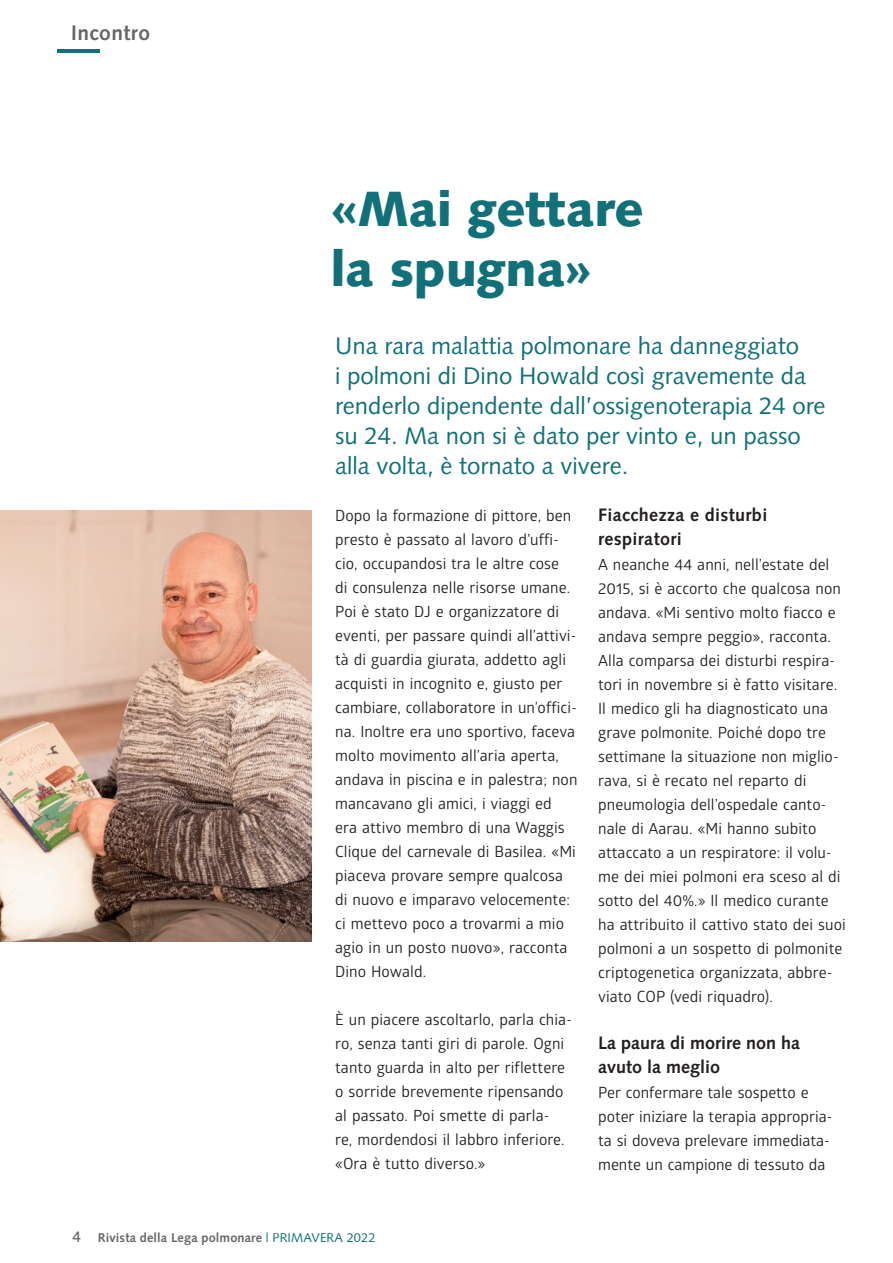
<style>
.page{position:relative;width:893px;height:1263px;background:#fff}
.page>*{position:absolute;margin:0;border:0;box-sizing:border-box;transform-origin:0 0}
.t1{font:900 49.5px/60px "Syntax";color:#117078}
.t2{font:24px/30px "Syntax";color:#117078}
.t3{font:700 21px "Syntax";letter-spacing:.02em;color:#67676a}
.t4{font:700 18px/24px "Syntax";color:#231f20}
.t5{font:700 18px/24px "Syntax";letter-spacing:.02em;color:#231f20}
.t6{font:15.45px/24px "Glober";letter-spacing:.005em;color:#231f20}
.t7{font:600 15.45px "Glober";color:#67676a}
.t8{font:700 12.75px "Syntax";letter-spacing:.01em;color:#67676a}
.s1{font-weight:400;color:#117078}
</style>
<div class="page">
<hr style="left:57px;top:49px;width:43px;height:4px;background:#117078">
<img style="left:0;top:510px;width:312px;height:432px">
<p class="t3" style="left:71px;top:21px;width:80px">Incontro</p>
<p class="t1" style="left:331px;top:179px;width:314px">«Mai gettare la spugna»</p>
<p class="t2" style="left:335px;top:330px;width:492px">Una rara malattia polmonare ha danneggiato<br>i polmoni di Dino Howald così gravemente da renderlo dipendente dall’ossigenoterapia 24 ore su 24. Ma non si è dato per vinto e, un passo alla volta, è tornato a vivere.</p>
<p class="t6" style="left:335px;top:503px;width:244px">Dopo la formazione di pittore, ben presto è passato al lavoro d’uffi&shy;cio, occupandosi tra le altre cose<br>di consulenza nelle risorse umane.<br>Poi è stato DJ e organizzatore di eventi, per passare quindi all’attivi&shy;tà di guardia giurata, addetto agli acquisti in incognito e, giusto per cambiare, collaboratore in un’offici&shy;na. Inoltre era uno sportivo, faceva molto movimento all’aria aperta, andava in piscina e in palestra; non mancavano gli amici, i viaggi ed era attivo membro di una Waggis Clique del carnevale di Basilea. «Mi piaceva provare sempre qualcosa di nuovo e imparavo velocemente: ci mettevo poco a trovarmi a mio agio in un posto nuovo», racconta Dino Howald.</p>
<p class="t6" style="left:335px;top:1007px;width:238px">È un piacere ascoltarlo, parla chia&shy;ro, senza tanti giri di parole. Ogni tanto guarda in alto per riflettere o sorride brevemente ripensando al passato. Poi smette di parla-<br>re, mordendosi il labbro inferiore. «Ora è tutto diverso.»</p>
<p class="t5" style="left:598px;top:503px;width:171px">Fiacchezza e disturbi respiratori</p>
<p class="t6" style="left:598px;top:551px;width:249px">A neanche 44 anni, nell’estate del 2015, si è accorto che qualcosa non andava. «Mi sentivo molto fiacco e andava sempre peggio», racconta.<br>Alla comparsa dei disturbi respira&shy;tori in novembre si è fatto visitare.<br>Il medico gli ha diagnosticato una grave polmonite. Poiché dopo tre settimane la situazione non miglio&shy;rava, si è recato nel reparto di pneumologia dell’ospedale canto&shy;nale di Aarau. «Mi hanno subito attaccato a un respiratore: il volu&shy;me dei miei polmoni era sceso al di sotto del 40%.» Il medico curante ha attribuito il cattivo stato dei suoi polmoni a un sospetto di polmonite criptogenetica organizzata, abbre&shy;viato COP (vedi riquadro).</p>
<p class="t4" style="left:598px;top:1031px;width:204px">La paura di morire non ha avuto la meglio</p>
<p class="t6" style="left:598px;top:1079px;width:236px">Per confermare tale sospetto e poter iniziare la terapia appropria&shy;ta si doveva prelevare immediata&shy;mente un campione di tessuto da</p>
<p class="t7" style="left:72px;top:1225px;width:10px">4</p>
<p class="t8" style="left:98px;top:1230px;width:279px">Rivista della Lega polmonare <span class="s1">| PRIMAVERA 2022</span></p>
</div>
